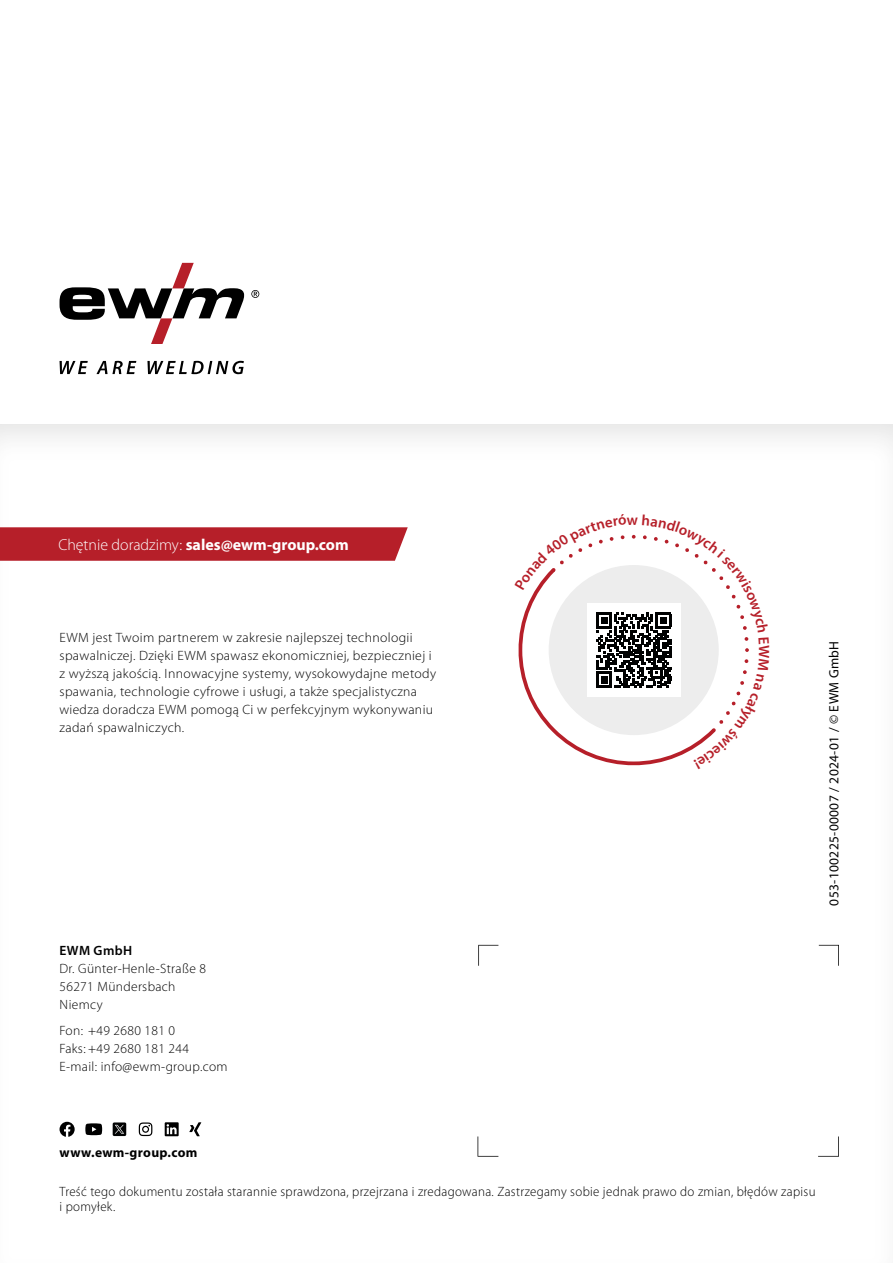
<style>
.page{position:relative;width:893px;height:1263px;background:#fff}
.page>*{position:absolute;margin:0;border:0;box-sizing:border-box;transform-origin:0 0}
.t1{font:700 15.9px "Myriad Pro";color:#fff}
.t2{font:300 13.5px/18px "Myriad Pro";letter-spacing:.025em;color:#000}
.t3{font:300 13.5px/15px "Myriad Pro";letter-spacing:.025em;color:#000;scale:.96 1}
.t4{font:13.5px "Myriad Pro";letter-spacing:.025em;color:#000}
.t5{font:700 13.5px "Myriad Pro";letter-spacing:.025em;color:#000}
.t6{font:600 13.5px "Myriad Pro";letter-spacing:.025em;color:#000}
.s1{font-weight:300}
</style>
<div class="page">
<svg style="left:60px;top:361px;width:184px;height:13px"></svg>
<svg style="left:60px;top:263px;width:184px;height:81px"></svg>
<svg style="left:251px;top:290px;width:8px;height:8px"></svg>
<svg style="left:478px;top:945px;width:20px;height:21px"></svg>
<svg style="left:819px;top:945px;width:20px;height:21px"></svg>
<svg style="left:477px;top:1136px;width:21px;height:21px"></svg>
<svg style="left:818px;top:1136px;width:21px;height:21px"></svg>
<svg style="left:165px;top:1122px;width:14px;height:14px"></svg>
<svg style="left:189px;top:1122px;width:12px;height:14px"></svg>
<svg style="left:139px;top:1122px;width:13px;height:14px"></svg>
<svg style="left:60px;top:1122px;width:15px;height:15px"></svg>
<svg style="left:85px;top:1123px;width:17px;height:12px"></svg>
<svg style="left:113px;top:1122px;width:13px;height:14px"></svg>
<svg style="left:0;top:527px;width:408px;height:34px;background:#b8252f"></svg>
<svg style="left:518px;top:534px;width:231px;height:232px"></svg>
<p class="t1" style="left:58px;top:534px;width:292px"><span class="s1">Chętnie doradzimy:</span> sales@ewm-group.com</p>
<p class="t2" style="left:60px;top:628px;width:378px">EWM jest Twoim partnerem w zakresie najlepszej technologii spawalniczej. Dzięki EWM spawasz ekonomiczniej, bezpieczniej i z wyższą jakością. Innowacyjne systemy, wysokowydajne metody spawania, technologie cyfrowe i usługi, a także specjalistyczna wiedza doradcza EWM pomogą Ci w perfekcyjnym wykonywaniu zadań spawalniczych.</p>
<p class="t6" style="left:60px;top:942px;width:74px">EWM GmbH</p>
<p class="t2" style="left:60px;top:960px;width:148px">Dr. Günter-Henle-Straße 8<br>56271 Mündersbach<br>Niemcy</p>
<p class="t2" style="left:60px;top:1022px;width:170px">Fon: +49 2680 181 0<br>Faks: +49 2680 181 244<br>E-mail: info@ewm-group.com</p>
<p class="t4" style="left:825px;top:906px;width:266px;rotate:-90deg">053-100225-00007 / 2024-01 / © EWM GmbH</p>
<p class="t5" style="left:60px;top:1144px;width:139px">www.ewm-group.com</p>
<p class="t3" style="left:60px;top:1184px;width:789px">Treść tego dokumentu została starannie sprawdzona, przejrzana i zredagowana. Zastrzegamy sobie jednak prawo do zmian, błędów zapisu i pomyłek.</p>
</div>
